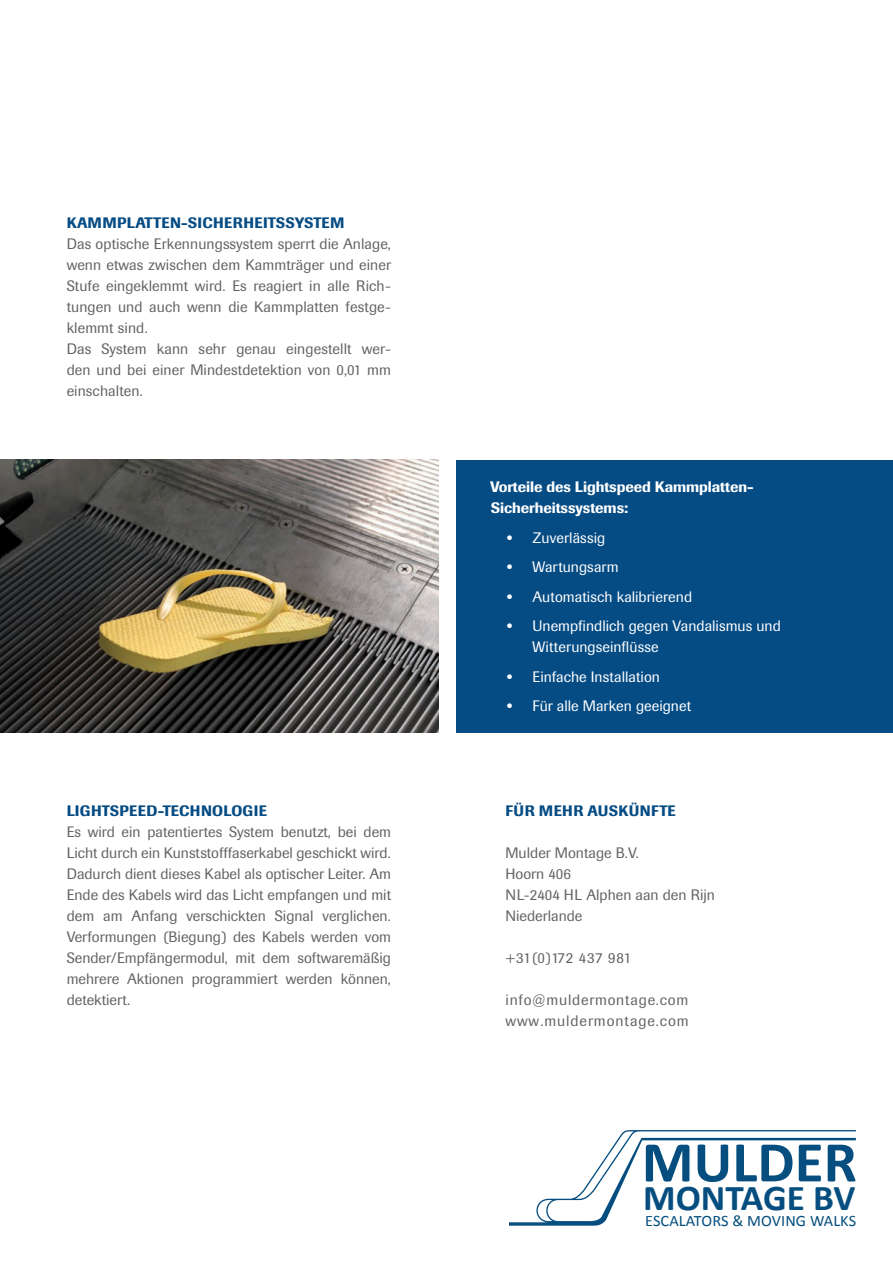
<style>
.page{position:relative;width:893px;height:1263px;background:#fff}
.page>*{position:absolute;margin:0;border:0;box-sizing:border-box;transform-origin:0 0}
.t1{font:700 58.05px "Calibri";color:#054e7f}
.t2{font:700 36.45px "Calibri";color:#054e7f}
.t3{font:15.9px "Calibri";letter-spacing:.005em;color:#054e7f}
.t4{font:15px/21px "Berthold Imago BQ";letter-spacing:.005em;color:#636366}
.t5{font:15px/21px "Berthold Imago BQ";letter-spacing:.005em;color:#fff}
.t6{font:500 15px "Berthold Imago BQ";letter-spacing:.02em;color:#064c84}
.t7{font:500 15px/21px "Berthold Imago BQ";letter-spacing:-.005em;color:#fff}
.t8{font:15px/21px "Berthold Imago BQ";letter-spacing:.06em;color:#636366}
.t9{font:15px "Berthold Imago BQ";letter-spacing:.03em;color:#636366}
.s1{font-weight:800}
</style>
<div class="page">
<div style="left:456px;top:460px;width:436px;height:272px;background:#064c84"></div>
<svg style="left:509px;top:1130px;width:346px;height:96px"></svg>
<img style="left:0;top:460px;width:439px;height:272px">
<p class="t6" style="left:67px;top:214px;width:35px">KAMMP</p>
<p class="t6" style="left:127px;top:214px;width:28px">LATTEN</p>
<p class="t6" style="left:181px;top:214px;width:27px">-SICHERHEIT</p>
<p class="t6" style="left:276px;top:214px;width:49px">SSYSTEM</p>
<p class="t4" style="left:67px;top:234px;width:326px">Das optische Erkennungssystem sperrt die Anlage, wenn etwas zwischen dem Kammträger und einer Stufe eingeklemmt wird. Es reagiert in alle Rich&shy;tungen und auch wenn die Kammplatten festge&shy;klemmt sind.<br>Das System kann sehr genau eingestellt wer&shy;den und bei einer Mindestdetektion von 0,01 mm einschalten.</p>
<p class="t6" style="left:67px;top:802px;width:202px">Lightspeed-Technologie</p>
<p class="t4" style="left:67px;top:822px;width:326px;text-align:justify">Es wird ein patentiertes System benutzt, bei dem Licht durch ein Kunststofffaserkabel geschickt wird.<br>Dadurch dient dieses Kabel als optischer Leiter. Am Ende des Kabels wird das Licht empfangen und mit dem am Anfang verschickten Signal verglichen.<br>Verformungen (Biegung) des Kabels werden vom Sender/Empfängermodul, mit dem softwaremäßig mehrere Aktionen programmiert werden können, detektiert.</p>
<p class="t7" style="left:490px;top:477px;width:265px">Vorteile des Lightspeed Kammplatten-<br>Sicherheitssystems:</p>
<p class="t5" style="left:507px;top:527px;width:100px"><span class="s1">•</span> Zuverlässig</p>
<p class="t5" style="left:507px;top:557px;width:113px"><span class="s1">•</span> Wartungsarm</p>
<p class="t5" style="left:507px;top:586px;width:187px"><span class="s1">•</span> Automatisch kalibrierend</p>
<p class="t5" style="left:532px;top:616px;width:250px;text-indent:-26px"><span class="s1">•</span> Unempfindlich gegen Vandalismus und<br>Witterungseinflüsse</p>
<p class="t5" style="left:507px;top:666px;width:155px"><span class="s1">•</span> Einfache Installation</p>
<p class="t5" style="left:507px;top:696px;width:186px"><span class="s1">•</span> Für alle Marken geeignet</p>
<p class="t6" style="left:505px;top:802px;width:172px">Für mehr Auskünfte</p>
<p class="t4" style="left:505px;top:843px;width:211px">Mulder Montage B.V.<br>Hoorn 406<br>NL-2404 HL Alphen aan den Rijn<br>Niederlande</p>
<p class="t9" style="left:505px;top:949px;width:127px">+31(0)172 437 981</p>
<p class="t8" style="left:505px;top:990px;width:185px">info@muldermontage.com www.muldermontage.com</p>
<h1 class="t1" style="left:641px;top:1126px;width:217px">MULDER</h1>
<h2 class="t2" style="left:643px;top:1175px;width:214px">MONTAGE BV</h2>
<p class="t3" style="left:645px;top:1210px;width:212px">ESCALATORS &amp; MOVING WALKS</p>
</div>
